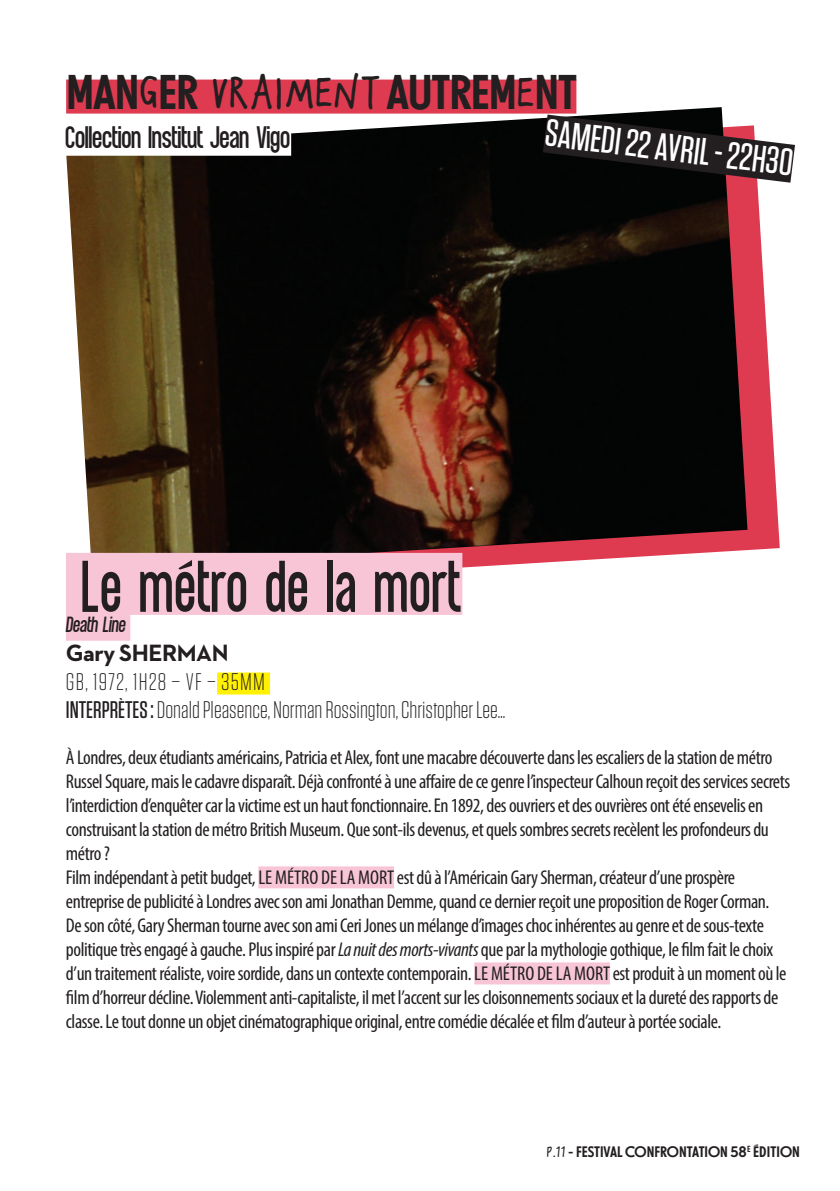
<style>
.page{position:relative;width:840px;height:1191px;background:#fff}
.page>*{position:absolute;margin:0;border:0;box-sizing:border-box;transform-origin:0 0}
.t1{font:80px "Equal Sans Demo";color:#231f20;scale:.9 1}
.t2{font:48px "NEXT Medium Poster";letter-spacing:-.02em;color:#231f20}
.t3{font:500 38px "Tungsten";color:#fff}
.t4{font:34px "Equal Sans Demo";letter-spacing:-.02em;color:#231f20}
.t5{font:300 24px/28.8px "Tungsten";color:#231f20}
.t6{font:700 24px "Neutraface 2 Text";letter-spacing:-.02em;color:#231f20}
.t7{font:24px "Equal Sans Demo";color:#231f20}
.t8{font:condensed 20px/24px "Myriad Pro";letter-spacing:-.02em;color:#231f20}
.t9{font:15px "NEXT Medium Poster";color:#231f20}
.s1{font-family:"Stolen Hand"}
.s2{font-weight:500}
.s3{font-style:italic}
</style>
<div class="page">
<svg style="left:462px;top:206px;width:317px;height:382px"></svg>
<img style="left:66px;top:120px;width:681px;height:450px">
<div style="left:66px;top:80px;width:510px;height:34px;background:#de3b51"></div>
<div style="left:66px;top:128px;width:225px;height:28px;background:#fff"></div>
<div style="left:66px;top:553px;width:396px;height:62px;background:#f8c5d6"></div>
<div style="left:66px;top:614px;width:64px;height:28px;background:#f8c5d6"></div>
<div style="left:66px;top:640px;width:162px;height:28px;background:#fff"></div>
<div style="left:217px;top:672px;width:53px;height:22px;background:#fff101"></div>
<div style="left:258px;top:866px;width:136px;height:24px;background:#f8c5d6"></div>
<div style="left:66px;top:888px;width:705px;height:28px;background:#fff"></div>
<div style="left:474px;top:962px;width:135px;height:24px;background:#f8c5d6"></div>
<div style="left:66px;top:984px;width:714px;height:28px;background:#fff"></div>
<svg style="left:502px;top:91px;width:293px;height:115px"></svg>
<h2 class="t2" style="left:66px;top:63px;width:512px">MAN<span class="s1">G</span>ER <span class="s1">VRAI MENT</span> AUTREM<span class="s1">E</span>NT</h2>
<h3 class="t4" style="left:66px;top:119px;width:226px">Collection Institut Jean Vigo</h3>
<h3 class="t3" style="left:547px;top:113px;width:251px;rotate:7deg">SAMEDI 22 AVRIL - 22H30</h3>
<h1 class="t1" style="left:82px;top:545px;width:423px">Le métro de la mort</h1>
<p class="t7" style="left:66px;top:612px;width:64px">Death Line</p>
<p class="t6" style="left:66px;top:637px;width:164px">Gary SHERMAN</p>
<p class="t5" style="left:66px;top:667px;width:440px">GB, 1972, 1H28 – VF – 35MM<br><span class="s2">INTERPRÈTES :</span>Donald Pleasence, Norman Rossington, Christopher Lee…</p>
<p class="t8" style="left:66px;top:745px;width:725px">À Londres, deux étudiants américains, Patricia et Alex, font une macabre découverte dans les escaliers de la station de métro Russel Square, mais le cadavre disparaît. Déjà confronté à une affaire de ce genre l’inspecteur Calhoun reçoit des services secrets l’interdiction d’enquêter car la victime est un haut fonctionnaire. En 1892, des ouvriers et des ouvrières ont été ensevelis en construisant la station de métro British Museum. Que sont-ils devenus, et quels sombres secrets recèlent les profondeurs du métro ?<br>Film indépendant à petit budget, LE MÉTRO DE LA MORT est dû à l’Américain Gary Sherman, créateur d’une prospère entreprise de publicité à Londres avec son ami Jonathan Demme, quand ce dernier reçoit une proposition de Roger Corman.<br>De son côté, Gary Sherman tourne avec son ami Ceri Jones un mélange d’images choc inhérentes au genre et de sous-texte politique très engagé à gauche. Plus inspiré par <span class="s3">La nuit des morts-vivants</span> que par la mythologie gothique, le film fait le choix d’un traitement réaliste, voire sordide, dans un contexte contemporain. LE MÉTRO DE LA MORT est produit à un moment où le film d’horreur décline. Violemment anti-capitaliste, il met l’accent sur les cloisonnements sociaux et la dureté des rapports de classe. Le tout donne un objet cinématographique original, entre comédie décalée et film d’auteur à portée sociale.</p>
<p class="t9" style="left:546px;top:1143px;width:255px"><span class="s1">P.11</span> - FESTIVAL CONFRONTATION 58<sup>E</sup> ÉDITION</p>
</div>
